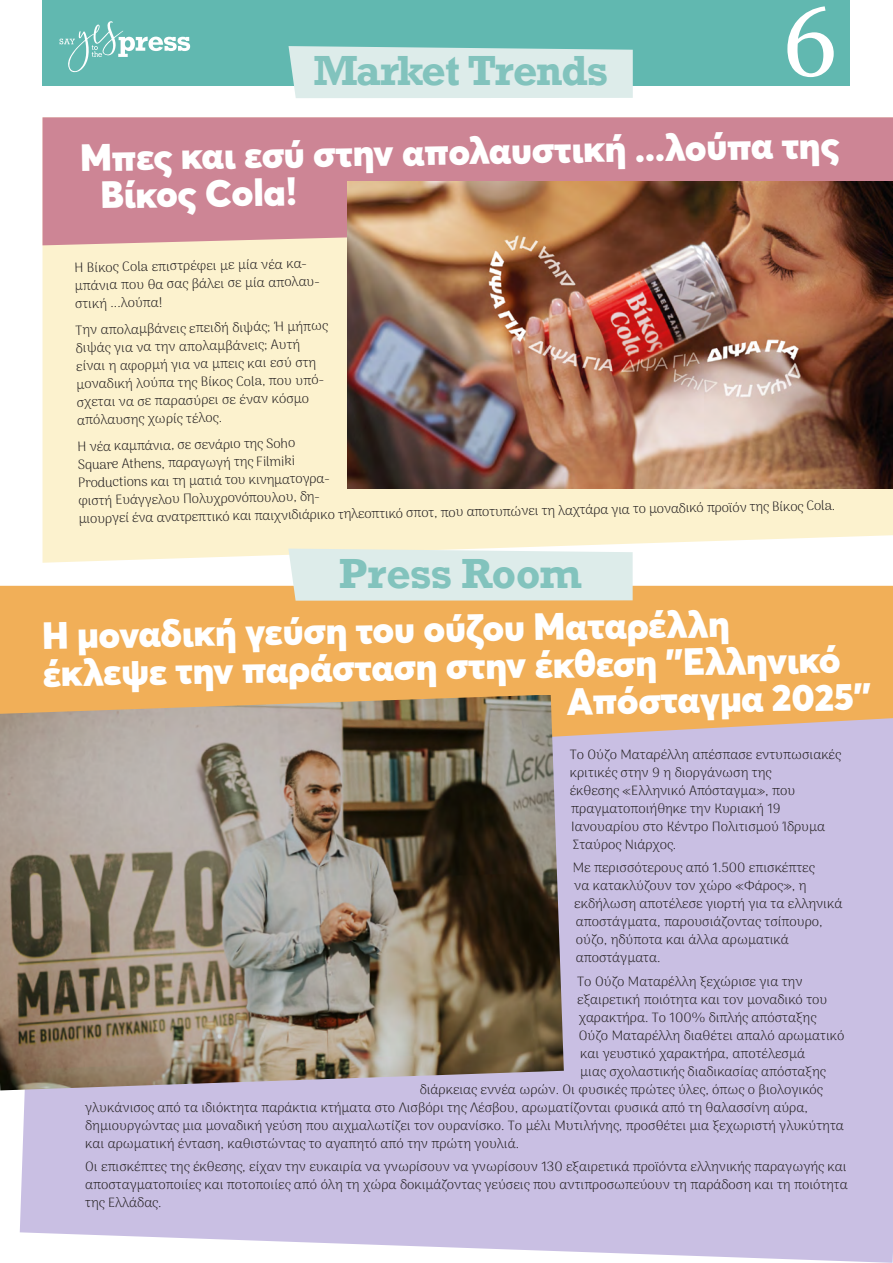
<style>
.page{position:relative;width:893px;height:1263px;background:#fff}
.page>*{position:absolute;margin:0;border:0;box-sizing:border-box;transform-origin:0 0}
.t1{font:97.5px "Georgia";color:#fff}
.t2{font:700 39.6px "Rockwell";letter-spacing:-.02em;color:#82c3bd}
.t3{font:700 39.6px "Rockwell";color:#82c3bd}
.t4{font:900 37.5px/37.5px "Averta";color:#fff}
.t5{font:100 13.5px/18px "Arima";color:#231f20}
</style>
<div class="page">
<div style="left:43px;top:0;width:807px;height:85px;background:#61b8b0"></div>
<svg style="left:60px;top:21px;width:130px;height:51px"></svg>
<div style="left:43px;top:245px;width:850px;height:318px;background:#fcf2ce"></div>
<div style="left:43px;top:117px;width:850px;height:128px;background:#cd8595"></div>
<div style="left:20px;top:767px;width:873px;height:496px;background:#c9bfe3"></div>
<svg style="left:0;top:586px;width:893px;height:181px;background:#ecb067"></svg>
<div style="left:288px;top:549px;width:345px;height:52px;background:#ddecea"></div>
<div style="left:288px;top:46px;width:345px;height:52px;background:#ddecea"></div>
<img style="left:347px;top:181px;width:546px;height:307px">
<img style="left:0;top:694px;width:564px;height:396px">
<h2 class="t2" style="left:313px;top:45px;width:296px">Market Trends</h2>
<h1 class="t1" style="left:782px;top:-29px;width:57px">6</h1>
<h3 class="t4" style="left:100px;top:138px;width:741px;text-indent:-20px;rotate:-1deg">Μπες και εσύ στην απολαυστική ...λούπα της<br>Βίκος Cola!</h3>
<p class="t5" style="left:74px;top:258px;width:255px;rotate:-1deg">Η Βίκος Cola επιστρέφει με μία νέα κα&shy;μπάνια που θα σας βάλει σε μία απολαυ&shy;στική ...λούπα!</p>
<p class="t5" style="left:75px;top:321px;width:257px;rotate:-1deg">Την απολαμβάνεις επειδή διψάς; Ή μήπως διψάς για να την απολαμβάνεις; Αυτή είναι η αφορμή για να μπεις και εσύ στη μοναδική λούπα της Βίκος Cola, που υπό&shy;σχεται να σε παρασύρει σε έναν κόσμο απόλαυσης χωρίς τέλος.</p>
<p class="t5" style="left:77px;top:437px;width:758px;rotate:-1deg">Η νέα καμπάνια, σε σενάριο της Soho<br>Square Athens, παραγωγή της Filmiki<br>Productions και τη ματιά του κινηματογρα-<br>φιστή Ευάγγελου Πολυχρονόπουλου, δη-<br>μιουργεί ένα ανατρεπτικό και παιχνιδιάρικο τηλεοπτικό σποτ, που αποτυπώνει τη λαχτάρα για το μοναδικό προϊόν της Βίκος Cola.</p>
<h2 class="t3" style="left:339px;top:548px;width:245px">Press Room</h2>
<h3 class="t4" style="left:42px;top:616px;width:689px;rotate:-1deg">Η μοναδική γεύση του ούζου Ματαρέλλη</h3>
<h3 class="t4" style="left:43px;top:654px;width:799px;rotate:-1deg">έκλεψε την παράσταση στην έκθεση "Ελληνικό</h3>
<h3 class="t4" style="left:567px;top:682px;width:306px;rotate:-1deg">Απόσταγμα 2025"</h3>
<p class="t5" style="left:570px;top:745px;width:273px">Το Ούζο Ματαρέλλη απέσπασε εντυπωσιακές κριτικές στην 9 η διοργάνωση της<br>έκθεσης «Ελληνικό Απόσταγμα», που πραγματοποιήθηκε την Κυριακή 19<br>Ιανουαρίου στο Κέντρο Πολιτισμού Ίδρυμα Σταύρος Νιάρχος.</p>
<p class="t5" style="left:573px;top:858px;width:271px">Με περισσότερους από 1.500 επισκέπτες<br>να κατακλύζουν τον χώρο «Φάρος», η εκδήλωση αποτέλεσε γιορτή για τα ελληνικά αποστάγματα, παρουσιάζοντας τσίπουρο, ούζο, ηδύποτα και άλλα αρωματικά αποστάγματα.</p>
<p class="t5" style="left:577px;top:972px;width:227px">Το Ούζο Ματαρέλλη ξεχώρισε για την</p>
<p class="t5" style="left:577px;top:990px;width:252px">εξαιρετική ποιότητα και τον μοναδικό του</p>
<p class="t5" style="left:579px;top:1008px;width:239px">χαρακτήρα. Το 100% διπλής απόσταξης</p>
<p class="t5" style="left:579px;top:1026px;width:267px">Ούζο Ματαρέλλη διαθέτει απαλό αρωματικό</p>
<p class="t5" style="left:580px;top:1044px;width:226px">και γευστικό χαρακτήρα, αποτέλεσμά</p>
<p class="t5" style="left:580px;top:1062px;width:247px">μιας σχολαστικής διαδικασίας απόσταξης</p>
<p class="t5" style="left:420px;top:1080px;width:405px">διάρκειας εννέα ωρών. Οι φυσικές πρώτες ύλες, όπως ο βιολογικός</p>
<p class="t5" style="left:85px;top:1098px;width:724px">γλυκάνισος από τα ιδιόκτητα παράκτια κτήματα στο Λισβόρι της Λέσβου, αρωματίζονται φυσικά από τη θαλασσίνη αύρα,</p>
<p class="t5" style="left:85px;top:1116px;width:760px">δημιουργώντας μια μοναδική γεύση που αιχμαλωτίζει τον ουρανίσκο. Το μέλι Μυτιλήνης, προσθέτει μια ξεχωριστή γλυκύτητα</p>
<p class="t5" style="left:85px;top:1134px;width:435px">και αρωματική ένταση, καθιστώντας το αγαπητό από την πρώτη γουλιά.</p>
<p class="t5" style="left:85px;top:1157px;width:764px;text-align:justify">Οι επισκέπτες της έκθεσης, είχαν την ευκαιρία να γνωρίσουν να γνωρίσουν 130 εξαιρετικά προϊόντα ελληνικής παραγωγής και αποσταγματοποιίες και ποτοποιίες από όλη τη χώρα δοκιμάζοντας γεύσεις που αντιπροσωπεύουν τη παράδοση και τη ποιότητα της Ελλάδας.</p>
</div>
